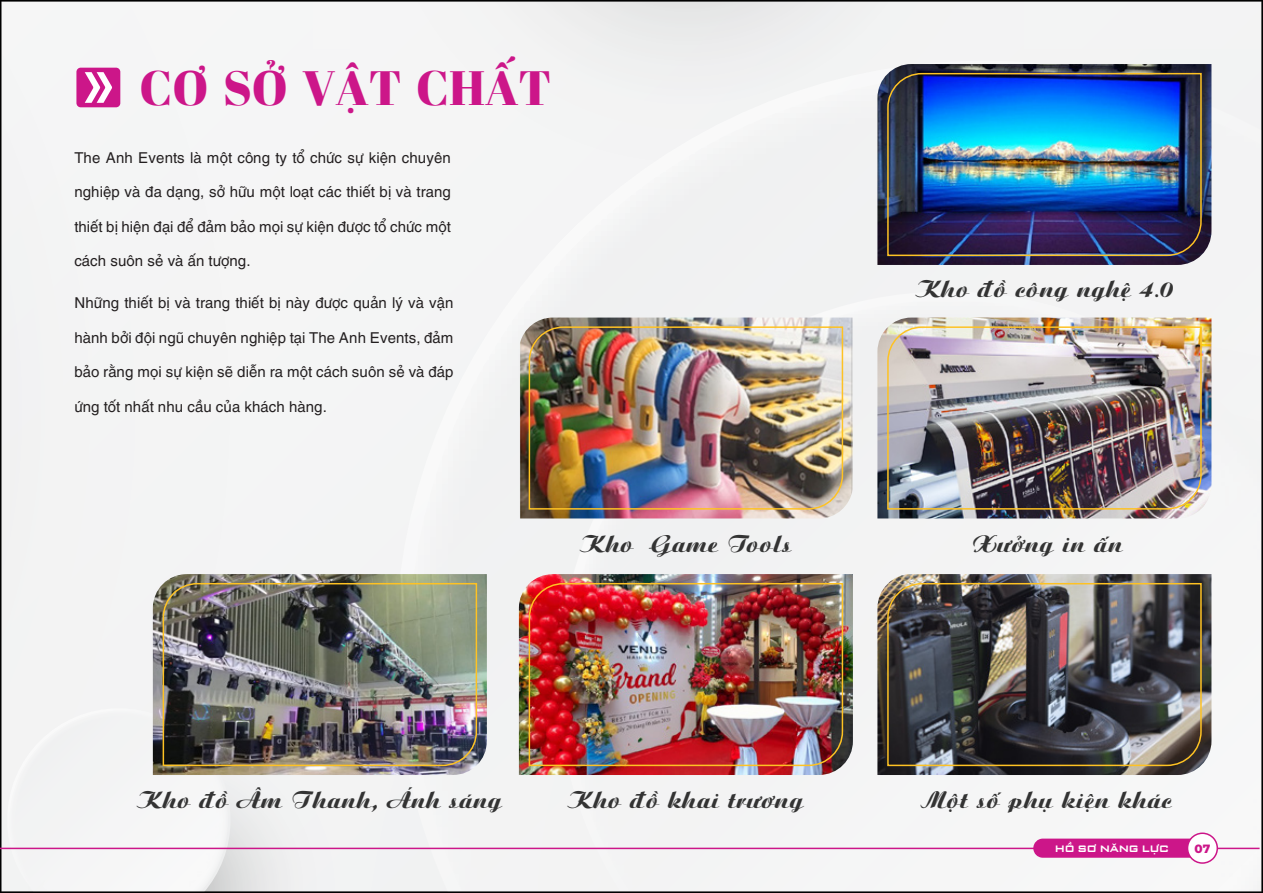
<style>
.page{position:relative;width:1263px;height:893px;background:#f3f4f4}
.page>*{position:absolute;margin:0;border:0;box-sizing:border-box;transform-origin:0 0}
.t1{font:48px "SVN Abril Fatface";color:#cc1689}
.t2{font:21px "UTM Aristote";letter-spacing:.005em;color:#333}
.t3{font:15px "UTM Helve";letter-spacing:-.02em;color:#231f20}
.t4{font:800 12px "Montserrat";color:#cc1689}
.t5{font:700 9.75px "UTM Banque";letter-spacing:.05em;color:#fff}
</style>
<div class="page">
<div style="left:76px;top:68px;width:44px;height:39px;background:#cc1689;border-radius:4px"></div>
<svg style="left:85px;top:72px;width:27px;height:31px"></svg>
<hr style="left:0;top:848px;width:1259px;height:1px;background:#cc1689">
<svg style="left:1033px;top:832px;width:186px;height:32px"></svg>
<img style="left:877px;top:64px;width:334px;height:201px">
<img style="left:886px;top:72px;width:316px;height:185px">
<img style="left:877px;top:318px;width:334px;height:200px">
<img style="left:886px;top:326px;width:316px;height:184px">
<img style="left:520px;top:318px;width:332px;height:200px">
<img style="left:528px;top:326px;width:316px;height:184px">
<img style="left:877px;top:574px;width:334px;height:201px">
<img style="left:886px;top:582px;width:316px;height:185px">
<img style="left:519px;top:574px;width:334px;height:201px">
<img style="left:528px;top:582px;width:316px;height:185px">
<img style="left:153px;top:574px;width:334px;height:201px">
<img style="left:162px;top:582px;width:316px;height:185px">
<h1 class="t1" style="left:139px;top:53px;width:413px">CƠ SỞ VẬT CHẤT</h1>
<p class="t3" style="left:74px;top:145px;width:378px">The Anh Events là một công ty tổ chức sự kiện chuyên</p>
<p class="t3" style="left:74px;top:180px;width:378px">nghiệp và đa dạng, sở hữu một loạt các thiết bị và trang</p>
<p class="t3" style="left:74px;top:214px;width:378px">thiết bị hiện đại để đảm bảo mọi sự kiện được tổ chức một</p>
<p class="t3" style="left:74px;top:249px;width:178px">cách suôn sẻ và ấn tượng.</p>
<p class="t3" style="left:74px;top:291px;width:381px">Những thiết bị và trang thiết bị này được quản lý và vận</p>
<p class="t3" style="left:74px;top:325px;width:381px">hành bởi đội ngũ chuyên nghiệp tại The Anh Events, đảm</p>
<p class="t3" style="left:74px;top:360px;width:381px">bảo rằng mọi sự kiện sẽ diễn ra một cách suôn sẻ và đáp</p>
<p class="t3" style="left:74px;top:394px;width:254px">ứng tốt nhất nhu cầu của khách hàng.</p>
<h2 class="t2" style="left:917px;top:271px;width:258px">Kho đồ công nghệ 4.0</h2>
<h2 class="t2" style="left:581px;top:526px;width:212px">Kho Game Tools</h2>
<h2 class="t2" style="left:973px;top:526px;width:152px">Xưởng in ấn</h2>
<h2 class="t2" style="left:138px;top:782px;width:366px">Kho đồ Âm Thanh, Ánh sáng</h2>
<h2 class="t2" style="left:569px;top:782px;width:237px">Kho đồ khai trương</h2>
<h2 class="t2" style="left:923px;top:782px;width:251px">Một số phụ kiện khác</h2>
<p class="t5" style="left:1055px;top:841px;width:115px">HỒ SƠ NĂNG LỰC</p>
<p class="t4" style="left:1194px;top:840px;width:17px">07</p>
</div>
